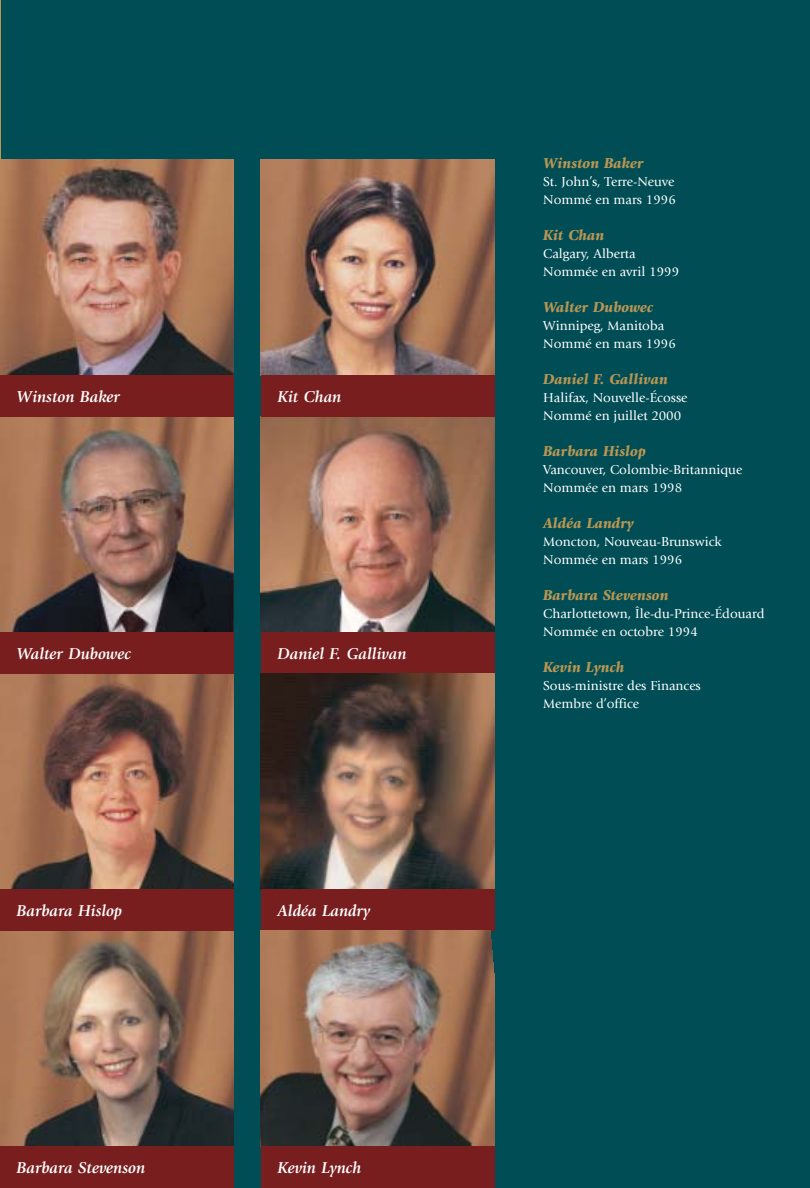
<style>
.page{position:relative;width:810px;height:1188px;background:#004d55}
.page>*{position:absolute;margin:0;border:0;box-sizing:border-box;transform-origin:0 0}
.t1{font:italic 700 16.35px "Giovanni";color:#fff}
.t2{font:italic 900 15px "Giovanni";color:#ba9653}
.t3{font:13.5px/18px "Giovanni";color:#fff}
</style>
<div class="page">
<img style="left:0;top:931px;width:234px;height:216px">
<div style="left:0;top:1147px;width:234px;height:41px;background:#791e1f"></div>
<img style="left:0;top:674px;width:234px;height:215px">
<div style="left:0;top:889px;width:234px;height:42px;background:#791e1f"></div>
<img style="left:0;top:416px;width:234px;height:216px">
<div style="left:0;top:632px;width:234px;height:41px;background:#791e1f"></div>
<img style="left:261px;top:416px;width:234px;height:216px">
<div style="left:261px;top:632px;width:234px;height:41px;background:#791e1f"></div>
<img style="left:261px;top:159px;width:234px;height:216px">
<div style="left:261px;top:375px;width:234px;height:41px;background:#791e1f"></div>
<img style="left:0;top:159px;width:234px;height:216px">
<div style="left:0;top:375px;width:234px;height:41px;background:#791e1f"></div>
<img style="left:261px;top:674px;width:234px;height:215px">
<div style="left:261px;top:889px;width:234px;height:42px;background:#791e1f"></div>
<img style="left:261px;top:931px;width:234px;height:216px">
<div style="left:261px;top:1147px;width:234px;height:41px;background:#791e1f"></div>
<hr style="left:0;top:0;width:1px;height:159px;background:#ba9653">
<p class="t1" style="left:17px;top:390px;width:105px">Winston Baker</p>
<p class="t1" style="left:277px;top:390px;width:65px">Kit Chan</p>
<p class="t1" style="left:17px;top:647px;width:116px">Walter Dubowec</p>
<p class="t1" style="left:277px;top:647px;width:131px">Daniel F. Gallivan</p>
<p class="t1" style="left:17px;top:904px;width:107px">Barbara Hislop</p>
<p class="t1" style="left:17px;top:1162px;width:130px">Barbara Stevenson</p>
<p class="t1" style="left:277px;top:904px;width:94px">Aldéa Landry</p>
<p class="t1" style="left:277px;top:1161px;width:85px">Kevin Lynch</p>
<p class="t2" style="left:543px;top:157px;width:102px">Winston Baker</p>
<p class="t3" style="left:543px;top:173px;width:134px">St. John’s, Terre-Neuve<br>Nommé en mars 1996</p>
<p class="t2" style="left:543px;top:229px;width:63px">Kit Chan</p>
<p class="t3" style="left:543px;top:245px;width:138px">Calgary, Alberta<br>Nommée en avril 1999</p>
<p class="t2" style="left:543px;top:301px;width:112px">Walter Dubowec</p>
<p class="t3" style="left:543px;top:317px;width:134px">Winnipeg, Manitoba<br>Nommé en mars 1996</p>
<p class="t2" style="left:543px;top:373px;width:126px">Daniel F. Gallivan</p>
<p class="t3" style="left:543px;top:389px;width:146px">Halifax, Nouvelle-Écosse<br>Nommé en juillet 2000</p>
<p class="t2" style="left:543px;top:445px;width:104px">Barbara Hislop</p>
<p class="t3" style="left:543px;top:461px;width:201px">Vancouver, Colombie-Britannique<br>Nommée en mars 1998</p>
<p class="t2" style="left:543px;top:517px;width:92px">Aldéa Landry</p>
<p class="t3" style="left:543px;top:533px;width:180px">Moncton, Nouveau-Brunswick<br>Nommée en mars 1996</p>
<p class="t2" style="left:543px;top:589px;width:127px">Barbara Stevenson</p>
<p class="t3" style="left:543px;top:605px;width:223px">Charlottetown, Île-du-Prince-Édouard<br>Nommée en octobre 1994</p>
<p class="t2" style="left:543px;top:661px;width:83px">Kevin Lynch</p>
<p class="t3" style="left:543px;top:677px;width:159px">Sous-ministre des Finances<br>Membre d’office</p>
</div>
